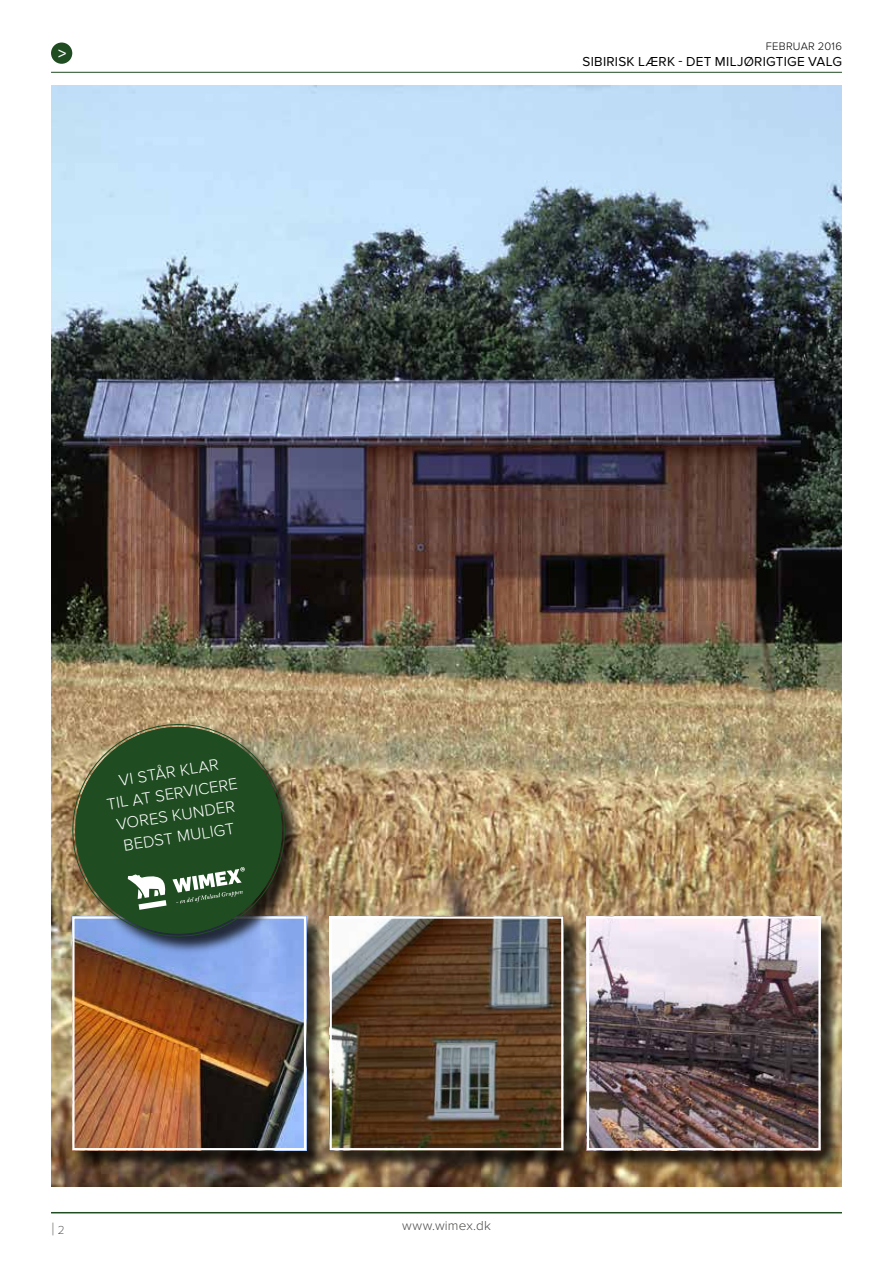
<style>
.page{position:relative;width:893px;height:1263px;background:#fff}
.page>*{position:absolute;margin:0;border:0;box-sizing:border-box;transform-origin:0 0}
.t1{font:18px "Proxima Nova";color:#9d9d9c}
.t2{font:300 16.5px/21.8px "Proxima Nova";color:#fff;text-align:center}
.t3{font:600 16.5px "Proxima Nova";color:#fff}
.t4{font:13.5px "Proxima Nova";letter-spacing:.02em;color:#000}
.t5{font:300 13.5px "Proxima Nova";letter-spacing:.01em;color:#4a4a49}
.t6{font:300 11.25px "Proxima Nova";letter-spacing:.02em;color:#000}
.s1{font-family:"Proxima Nova T";font-weight:100;font-size:12px;color:#000}
</style>
<div class="page">
<hr style="left:51px;top:72px;width:791px;height:1px;background:#1f4c21">
<hr style="left:51px;top:1212px;width:791px;height:1px;background:#1f4c21">
<div style="left:51px;top:43px;width:21px;height:21px;background:#1f4c21;border-radius:50%"></div>
<img style="left:51px;top:85px;width:791px;height:1101px">
<div style="left:75px;top:919px;width:250px;height:250px;background:#000;opacity:.75"></div>
<img style="left:75px;top:955px;width:228px;height:192px">
<div style="left:72px;top:916px;width:234px;height:234px;border:2px solid #fff"></div>
<div style="left:332px;top:919px;width:250px;height:250px;background:#000;opacity:.75"></div>
<img style="left:333px;top:919px;width:227px;height:228px">
<div style="left:330px;top:916px;width:233px;height:234px;border:2px solid #fff"></div>
<div style="left:589px;top:919px;width:251px;height:250px;background:#000;opacity:.75"></div>
<img style="left:590px;top:919px;width:228px;height:228px">
<div style="left:587px;top:916px;width:234px;height:234px;border:2px solid #fff"></div>
<div style="left:75px;top:726px;width:229px;height:229px;background:#000;opacity:.75"></div>
<svg style="left:65px;top:717px;width:227px;height:227px"></svg>
<svg style="left:69px;top:721px;width:219px;height:219px"></svg>
<svg style="left:128px;top:867px;width:117px;height:43px"></svg>
<p class="t3" style="left:58px;top:44px;width:10px">&gt;</p>
<p class="t6" style="left:766px;top:39px;width:78px">FEBRUAR 2016</p>
<p class="t4" style="left:582px;top:53px;width:261px">SIBIRISK LÆRK - DET MILJØRIGTIGE VALG</p>
<p class="t2" style="left:102px;top:772px;width:134px;rotate:-9deg">VI STÅR KLAR<br>TIL AT SERVICERE<br>VORES KUNDER<br>BEDST MULIGT</p>
<p class="t1" style="left:51px;top:1219px;width:15px">| <span class="s1">2</span></p>
<p class="t5" style="left:402px;top:1217px;width:90px">www.wimex.dk</p>
</div>
